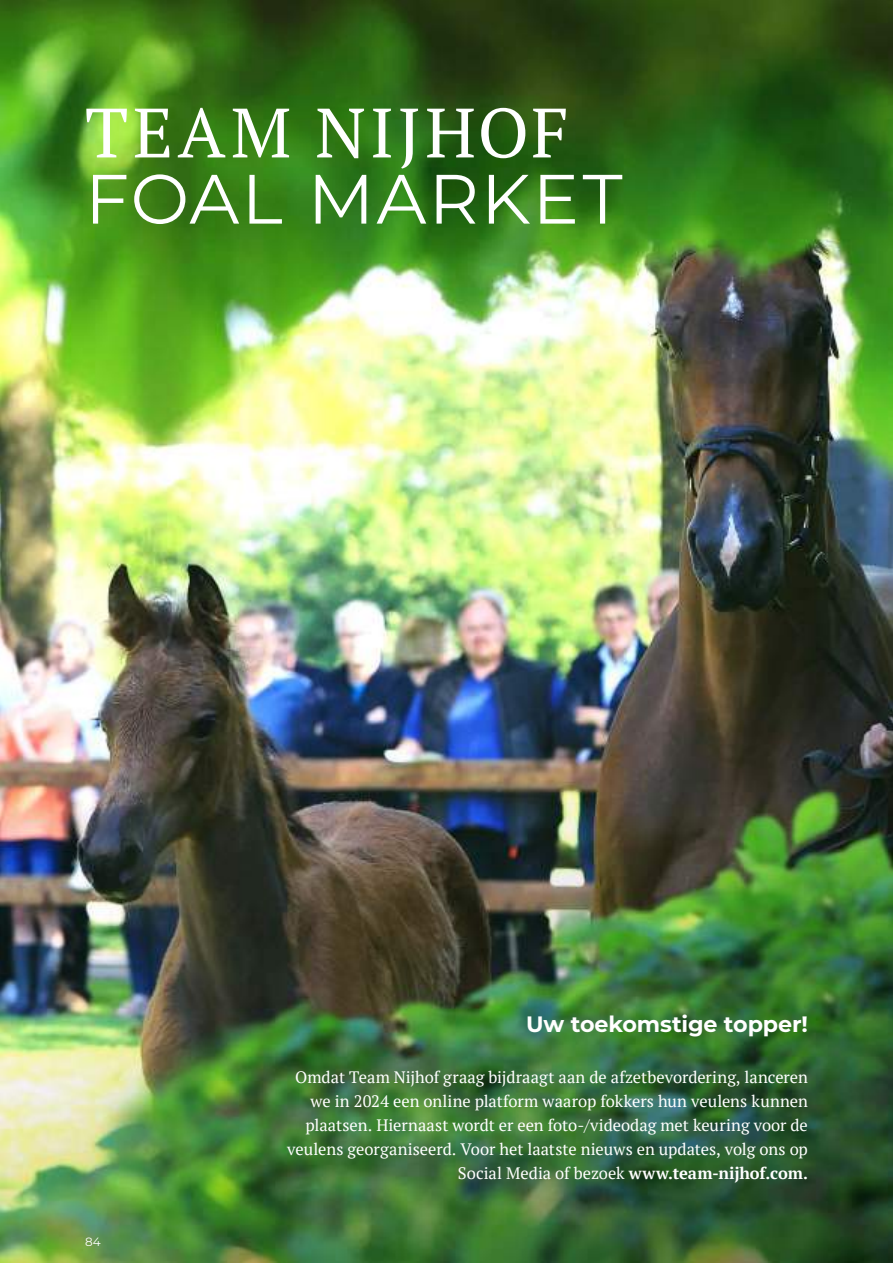
<style>
.page{position:relative;width:893px;height:1263px;background:#fff}
.page>*{position:absolute;margin:0;border:0;box-sizing:border-box;transform-origin:0 0}
.t1{font:69.6px "PT Serif";letter-spacing:.055em;color:#fff}
.t2{font:69.6px "Montserrat";letter-spacing:.03em;color:#fff}
.t3{font:700 22.2px "Montserrat";letter-spacing:-.005em;color:#fff}
.t4{font:16.5px/24px "PT Serif";color:#fff;text-align:right}
.t5{font:12px "Montserrat";color:#fff}
.s1{font-weight:700}
</style>
<div class="page">
<img style="left:0;top:0;width:893px;height:1263px">
<h1 class="t1" style="left:85px;top:87px;width:485px">TEAM NIJHOF</h1>
<h1 class="t2" style="left:85px;top:151px;width:539px">FOAL MARKET</h1>
<p class="t5" style="left:85px;top:1234px;width:17px">84</p>
<h2 class="t3" style="left:526px;top:1008px;width:283px">Uw toekomstige topper!</h2>
<p class="t4" style="left:287px;top:1065px;width:522px">Omdat Team Nijhof graag bijdraagt aan de afzetbevordering, lanceren we in 2024 een online platform waarop fokkers hun veulens kunnen plaatsen. Hiernaast wordt er een foto-/videodag met keuring voor de veulens georganiseerd. Voor het laatste nieuws en updates, volg ons op Social Media of bezoek <span class="s1">www.team-nijhof.com.</span></p>
</div>
